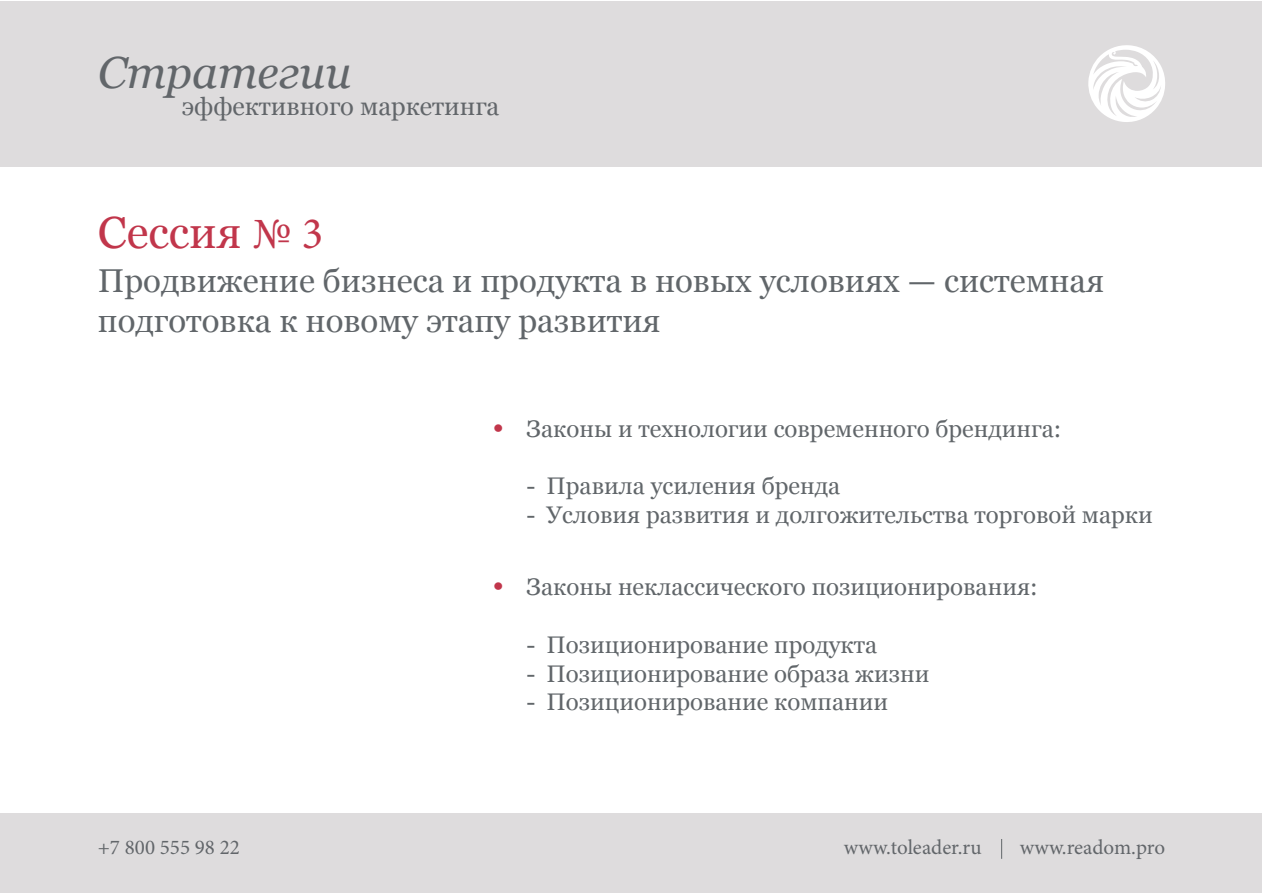
<style>
.page{position:relative;width:1263px;height:893px;background:#fff}
.page>*{position:absolute;margin:0;border:0;box-sizing:border-box;transform-origin:0 0}
.t1{font:italic 45px "Georgia";color:#62666a}
.t2{font:45px "Georgia";color:#c1364b}
.t3{font:33px/39.6px "Georgia";color:#61666a}
.t4{font:25.5px "Georgia";color:#62666a}
.t5{font:24px "Georgia";color:#61666a}
.t6{font:21px "Minion Pro";color:#62666a}
.s1{font-family:"Minion Pro"}
.s2{font-size:30px;color:#c1364b}
</style>
<div class="page">
<div style="left:1px;top:813px;width:1261px;height:79px;background:#dedcdd"></div>
<div style="left:1px;top:1px;width:1261px;height:165px;background:#dedcdd"></div>
<svg style="left:1088px;top:45px;width:77px;height:77px"></svg>
<svg style="left:1001px;top:839px;width:1px;height:20px"></svg>
<h1 class="t1" style="left:98px;top:40px;width:255px">Стратегии</h1>
<p class="t4" style="left:182px;top:88px;width:319px">эффективного маркетинга</p>
<p class="t2" style="left:98px;top:200px;width:227px">Сессия <span class="s1">№ 3</span></p>
<p class="t3" style="left:98px;top:260px;width:1008px">Продвижение бизнеса и продукта в новых условиях — системная подготовка к новому этапу развития</p>
<p class="t5" style="left:492px;top:411px;width:570px"><span class="s2">•</span> Законы и технологии современного брендинга:</p>
<p class="t5" style="left:526px;top:468px;width:315px">- Правила усиления бренда</p>
<p class="t5" style="left:526px;top:497px;width:628px">- Условия развития и долгожительства торговой марки</p>
<p class="t6" style="left:98px;top:833px;width:144px">+7 800 555 98 22</p>
<p class="t5" style="left:492px;top:569px;width:547px"><span class="s2">•</span> Законы неклассического позиционирования:</p>
<p class="t5" style="left:526px;top:627px;width:352px">- Позиционирование продукта</p>
<p class="t5" style="left:526px;top:656px;width:404px">- Позиционирование образа жизни</p>
<p class="t5" style="left:526px;top:684px;width:363px">- Позиционирование компании</p>
<p class="t6" style="left:844px;top:833px;width:139px">www.toleader.ru</p>
<p class="t6" style="left:1020px;top:833px;width:147px">www.readom.pro</p>
</div>
